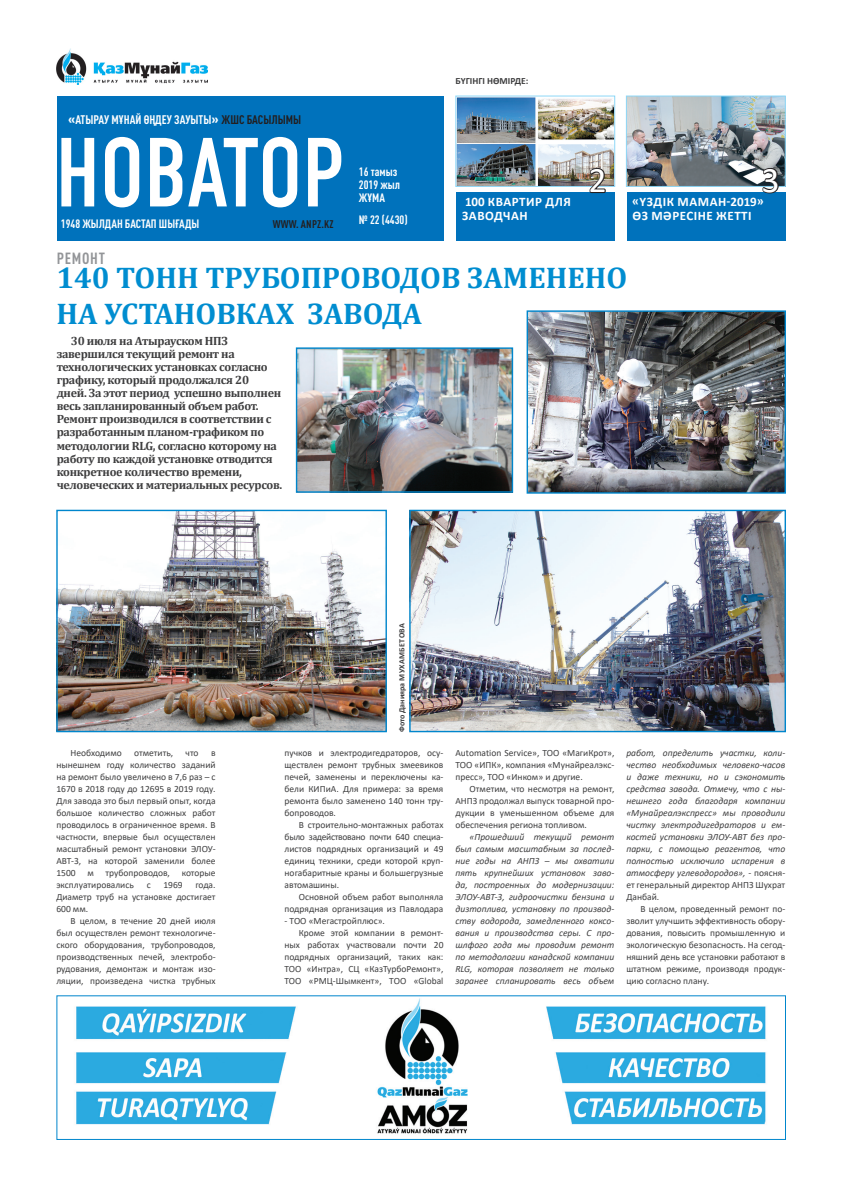
<style>
.page{position:relative;width:842px;height:1191px;background:#fff}
.page>*{position:absolute;margin:0;border:0;box-sizing:border-box;transform-origin:0 0}
.t1{font:36px "Calibri";color:#fff}
.Zagolovok{font:700 30px "Cambria";color:#008dd0}
.t2{font:700 condensed 16px "DIN Pro";letter-spacing:.045em;color:#939598}
.t3{font:700 13px/14.3px "Calibri";letter-spacing:.04em;color:#fff}
.t4{font:700 condensed 12.3px "DIN Pro";color:#fff}
.Podzagolovok{font:700 12px/13px "Cambria";letter-spacing:-.025em;color:#3e3e3f}
.t5{font:700 condensed 12px "DIN Pro";color:#fff}
.t6{font:700 condensed 11px "DIN Pro";letter-spacing:.02em;color:#231f20}
.Text{font:9.5px/12px "Calibri";color:#3e3e3f;text-align:justify}
.Text-2{font:italic 9.5px/12px "Calibri";color:#3e3e3f;text-align:justify}
.Text-3{font:700 9.5px "Calibri";color:#3e3e3f}
.Text-4{font:700 8px "Calibri";letter-spacing:.015em;color:#3e3e3f}
.s1{font-family:"DS Free Set";font-stretch:normal}
.s2{color:#231f20}
.s3{font-style:normal}
</style>
<div class="page">
<div style="left:627px;top:192px;width:159px;height:48px;background:#0072bc"></div>
<img style="left:628px;top:98px;width:156px;height:87px">
<div style="left:626px;top:96px;width:160px;height:91px;border:1px solid #8dd7f7"></div>
<img style="left:457px;top:98px;width:156px;height:87px">
<div style="left:455px;top:96px;width:160px;height:91px;border:1px solid #8dd7f7"></div>
<div style="left:57px;top:96px;width:386px;height:144px;background:#0072bc"></div>
<div style="left:456px;top:192px;width:159px;height:48px;background:#0072bc"></div>
<svg style="left:61px;top:137px;width:280px;height:70px"></svg>
<svg style="left:761px;top:167px;width:19px;height:27px"></svg>
<svg style="left:588px;top:166px;width:19px;height:28px"></svg>
<img style="left:57px;top:48px;width:150px;height:36px">
<img style="left:76px;top:998px;width:690px;height:136px">
<div style="left:56px;top:995px;width:730px;height:145px;border:1px solid #0086cc"></div>
<img style="left:58px;top:512px;width:327px;height:218px">
<div style="left:56px;top:510px;width:331px;height:222px;border:1px solid #0086cc"></div>
<img style="left:411px;top:512px;width:373px;height:218px">
<div style="left:409px;top:510px;width:377px;height:222px;border:1px solid #0086cc"></div>
<img style="left:529px;top:312px;width:255px;height:180px">
<div style="left:527px;top:310px;width:259px;height:184px;border:1px solid #0086cc"></div>
<img style="left:298px;top:349px;width:213px;height:142px">
<div style="left:296px;top:347px;width:217px;height:146px;border:1px solid #0086cc"></div>
<p class="t4" style="left:68px;top:110px;width:235px"><span class="s1">«</span>АТЫРАУ МҰНАЙ ӨҢДЕУ ЗАУЫТЫ<span class="s1">»</span> <span class="s2">ЖШС БАСЫЛЫМЫ</span></p>
<p class="t5" style="left:61px;top:215px;width:140px">1948 ЖЫЛДАН БАСТАП ШЫҒАДЫ</p>
<p class="t6" style="left:273px;top:216px;width:62px">WWW. АNPZ.KZ</p>
<p class="t5" style="left:359px;top:163px;width:40px">16 тамыз</p>
<p class="t5" style="left:359px;top:176px;width:43px">2019 жыл</p>
<p class="t5" style="left:359px;top:189px;width:28px">ЖҰМА</p>
<p class="t5" style="left:359px;top:210px;width:50px">№ 22 (4430)</p>
<p class="Text-3" style="left:455px;top:74px;width:74px">БҮГІНГІ НӨМІРДЕ:</p>
<p class="t3" style="left:462px;top:194px;width:110px">100 КВАРТИР ДЛЯ<br>ЗАВОДЧАН</p>
<p class="t1" style="left:588px;top:155px;width:20px">2</p>
<p class="t1" style="left:762px;top:155px;width:20px">3</p>
<p class="t3" style="left:632px;top:194px;width:133px">«ҮЗДІК МАМАН-2019»<br>ӨЗ МӘРЕСІНЕ ЖЕТТІ</p>
<p class="t2" style="left:57px;top:246px;width:50px">РЕМОНТ</p>
<p class="Zagolovok" style="left:56px;top:257px;width:572px">140 ТОНН ТРУБОПРОВОДОВ ЗАМЕНЕНО</p>
<p class="Zagolovok" style="left:56px;top:293px;width:367px">НА УСТАНОВКАХ ЗАВОДА</p>
<p class="Podzagolovok" style="left:57px;top:334px;width:227px;text-indent:14px">30 июля на Атырауском НПЗ завершился текущий ремонт на технологических установках согласно графику, который продолжался 20<br>дней. За этот период успешно выполнен весь запланированный объем работ.<br>Ремонт производился в соответствии с разработанным планом-графиком по методологии RLG, согласно которому на работу по каждой установке отводится конкретное количество времени, человеческих и материальных ресурсов.</p>
<p class="Text" style="left:71px;top:747px;width:53px">Необходимо</p>
<p class="Text" style="left:134px;top:747px;width:41px">отметить,</p>
<p class="Text" style="left:186px;top:747px;width:15px">что</p>
<p class="Text" style="left:56px;top:747px;width:161px;text-indent:155px">в нынешнем году количество заданий на ремонт было увеличено в 7,6 раз – с 1670 в 2018 году до 12695 в 2019 году.<br>Для завода это был первый опыт, когда большое количество сложных работ проводилось в ограниченное время. В частности, впервые был осуществлен масштабный ремонт установки ЭЛОУ-АВТ-3, на которой заменили более 1500 м трубопроводов, которые эксплуатировались</p>
<p class="Text" style="left:147px;top:879px;width:6px">с</p>
<p class="Text" style="left:163px;top:879px;width:21px">1969</p>
<p class="Text" style="left:56px;top:879px;width:161px;text-indent:139px">года.<br>Диаметр труб на установке достигает 600 мм.</p>
<p class="Text" style="left:56px;top:915px;width:161px;text-indent:14px">В целом, в течение 20 дней июля был осуществлен ремонт технологиче&shy;ского оборудования, трубопроводов, производственных печей, электробо&shy;рудования, демонтаж и монтаж изо&shy;ляции, произведена чистка трубных</p>
<p class="Text-4" style="left:396px;top:732px;width:111px;rotate:-90deg">Фото Данияра МУХАМБЕТОВА</p>
<p class="Text" style="left:285px;top:747px;width:160px">пучков и электродигедраторов, осу&shy;ществлен ремонт трубных змеевиков печей, заменены и переключены ка&shy;бели КИПиА. Для примера: за время ремонта было заменено 140 тонн тру&shy;бопроводов.</p>
<p class="Text" style="left:285px;top:819px;width:160px;text-indent:14px">В строительно-монтажных работах было задействовано почти 640 специа&shy;листов подрядных организаций и 49 единиц техники, среди которой круп&shy;ногабаритные краны и большегрузные автомашины.</p>
<p class="Text" style="left:285px;top:891px;width:160px;text-align:right">Основной объем работ выполняла подрядная организация из Павлодара</p>
<p class="Text" style="left:285px;top:915px;width:102px">- ТОО «Мегастройплюс».</p>
<p class="Text" style="left:285px;top:927px;width:160px;text-indent:14px">Кроме этой компании в ремонт&shy;ных работах участвовали почти 20 подрядных организаций, таких как:<br>ТОО «Интра», СЦ «КазТурбоРемонт», ТОО «РМЦ-Шымкент», ТОО «Global</p>
<p class="Text" style="left:455px;top:747px;width:160px">Automation Service», ТОО «МагиКрот», ТОО «ИПК», компания «Мунайреалэкс&shy;пресс», ТОО «Инком» и другие.</p>
<p class="Text" style="left:455px;top:783px;width:160px;text-indent:14px">Отметим, что несмотря на ремонт, АНПЗ продолжал выпуск товарной про&shy;дукции в уменьшенном объеме для обеспечения региона топливом.</p>
<p class="Text-2" style="left:455px;top:830px;width:160px;text-indent:14px">«Прошедший текущий ремонт был самым масштабным за послед&shy;ние годы на АНПЗ – мы охватили пять крупнейших установок заво&shy;да, построенных до модернизации:<br>ЭЛОУ-АВТ-3, гидроочистки бензина и дизтоплива, установку по производ&shy;ству водорода, замедленного коксо&shy;вания и производства серы. С про&shy;шлфого года мы проводим ремонт по методологии канадской компании RLG, которая позволяет не только заранее спланировать весь объем</p>
<p class="Text-2" style="left:626px;top:746px;width:160px">работ, определить участки, коли&shy;чество необходимых человеко-часов и даже техники, но и сэкономить средства завода. Отмечу, что с ны&shy;нешнего года благодаря компании «Мунайреалэкспресс» мы проводили чистку электродигедраторов и ем&shy;костей установки ЭЛОУ-АВТ без про&shy;парки, с помощью реагентов, что полностью исключило испарения в атмосферу углеводородов», <span class="s3">- поясня&shy;ет генеральный директор АНПЗ Шухрат Данбай.</span></p>
<p class="Text" style="left:626px;top:903px;width:160px;text-indent:14px">В целом, проведенный ремонт по&shy;зволит улучшить эффективность обору&shy;дования, повысить промышленную и экологическую безопасность. На сегод&shy;няшний день все установки работают в штатном режиме, производя продук&shy;цию согласно плану.</p>
</div>
